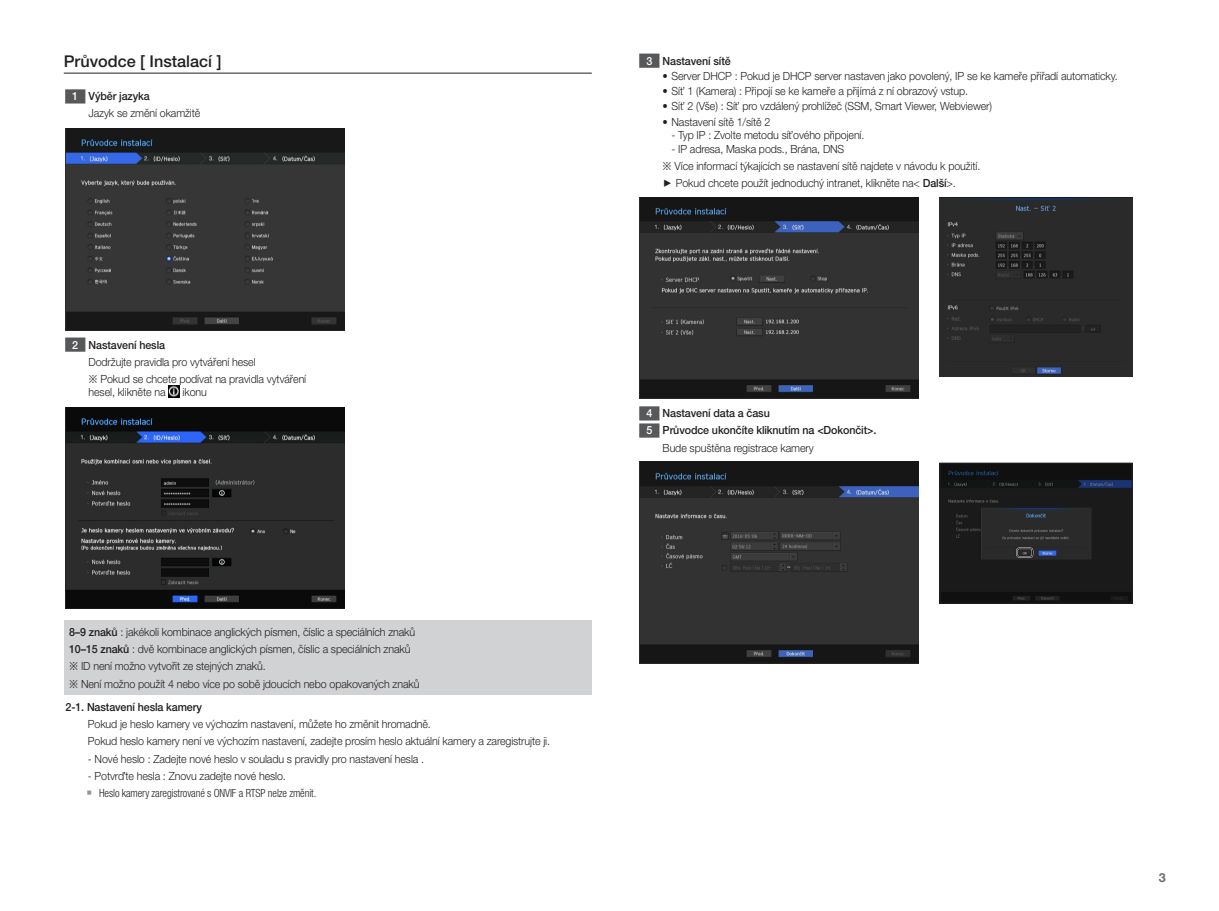
<style>
.page{position:relative;width:1219px;height:911px;background:#fff}
.page>*{position:absolute;margin:0;border:0;box-sizing:border-box;transform-origin:0 0}
.t1{font:500 16.25px "Helvetica Neue cp";color:#231f20}
.t2{font:700 12.5px "Helvetica Neue cp";color:#6c6d70}
.t3{font:300 11.25px/17px "Helvetica Neue cp";letter-spacing:-.01em;color:#231f20;scale:.95 1}
.t4{font:500 11.25px "Helvetica Neue cp";letter-spacing:-.01em;color:#231f20;scale:.95 1}
.t5{font:300 condensed 11.25px/17px "Helvetica Neue cp";letter-spacing:-.01em;color:#231f20;scale:.95 1}
.s1{font-weight:500;color:#fff}
.s2{font-weight:500}
.s3{font-family:"CP Icon 2";font-weight:400}
.s4{font-stretch:normal}
.s5{font-family:"CP Icon 1";font-weight:400;font-stretch:normal;font-size:12.5px;color:#939598}
.s6{color:#fff}
</style>
<div class="page">
<hr style="left:64px;top:73px;width:528px;height:1px;background:#231f20">
<div style="left:64px;top:619px;width:528px;height:75px;background:#d1d2d4"></div>
<div style="left:65px;top:89px;width:20px;height:14px;background:#57585a"></div>
<img style="left:66px;top:128px;width:278px;height:202px">
<div style="left:65px;top:337px;width:20px;height:15px;background:#57585a"></div>
<svg style="left:168px;top:385px;width:12px;height:13px"></svg>
<img style="left:66px;top:407px;width:278px;height:202px">
<div style="left:639px;top:54px;width:20px;height:14px;background:#57585a"></div>
<img style="left:640px;top:197px;width:278px;height:202px">
<img style="left:939px;top:198px;width:194px;height:179px">
<div style="left:639px;top:406px;width:20px;height:14px;background:#57585a"></div>
<div style="left:639px;top:423px;width:20px;height:14px;background:#57585a"></div>
<img style="left:640px;top:461px;width:278px;height:202px">
<img style="left:941px;top:464px;width:190px;height:137px">
<div style="left:939px;top:462px;width:194px;height:141px;border:1px solid #231f20"></div>
<div style="left:1016px;top:547px;width:17px;height:11px;border:2px solid #fff;border-radius:2px"></div>
<div style="left:1016px;top:548px;width:17px;height:9px;border:1px solid #231f20;border-radius:2px"></div>
<h1 class="t1" style="left:64px;top:52px;width:159px">Průvodce [ Instalací ]</h1>
<p class="t3" style="left:89px;top:88px;width:119px;text-indent:-16px"><span class="s1">1</span> <span class="s2">Výběr jazyka<br></span>Jazyk se změní okamžitě</p>
<p class="t3" style="left:89px;top:336px;width:231px;text-indent:-16px"><span class="s1">2</span> <span class="s2">Nastavení hesla<br></span>Dodržujte pravidla pro vytváření hesel<br><span class="s3">※</span> Pokud se chcete podívat na pravidla vytváření</p>
<p class="t3" style="left:89px;top:384px;width:83px">hesel, klikněte na</p>
<p class="t3" style="left:183px;top:384px;width:27px">ikonu</p>
<p class="t3" style="left:69px;top:624px;width:370px"><span class="s2">8–9 znaků</span> : jakékoli kombinace anglických písmen, číslic a speciálních znaků <span class="s2">10–15 znaků</span> : dvě kombinace anglických písmen, číslic a speciálních znaků <span class="s3">※</span> ID není možno vytvořit ze stejných znaků.<br><span class="s3">※</span> Není možno použít 4 nebo více po sobě jdoucích nebo opakovaných znaků</p>
<p class="t4" style="left:66px;top:701px;width:145px">2-1. Nastavení hesla kamery</p>
<p class="t3" style="left:88px;top:716px;width:488px">Pokud je heslo kamery ve výchozím nastavení, můžete ho změnit hromadně.<br>Pokud heslo kamery není ve výchozím nastavení, zadejte prosím heslo aktuální kamery a zaregistrujte ji.</p>
<p class="t3" style="left:88px;top:750px;width:355px">- Nové heslo : Zadejte nové heslo v souladu s pravidly pro nastavení hesla .</p>
<p class="t5" style="left:87px;top:767px;width:243px"><span class="s4">- Potvrďte hesla : Znovu zadejte nové heslo.<br></span><span class="s5">`</span> Heslo kamery zaregistrované s ONVIF a RTSP nelze změnit.</p>
<p class="t4" style="left:646px;top:54px;width:90px"><span class="s6">3</span> Nastavení sítě</p>
<p class="t3" style="left:663px;top:67px;width:480px">• Server DHCP : Pokud je DHCP server nastaven jako povolený, IP se ke kameře přiřadí automaticky.</p>
<p class="t3" style="left:663px;top:83px;width:323px">• Síť 1 (Kamera) : Připojí se ke kameře a přijímá z ní obrazový vstup.</p>
<p class="t3" style="left:663px;top:98px;width:348px">• Síť 2 (Vše) : Síť pro vzdálený prohlížeč (SSM, Smart Viewer, Webviewer)</p>
<p class="t3" style="left:663px;top:113px;width:115px">• Nastavení sítě 1/sítě 2</p>
<p class="t3" style="left:671px;top:127px;width:205px">- Typ IP : Zvolte metodu síťového připojení.</p>
<p class="t3" style="left:663px;top:140px;width:336px;text-indent:9px">- IP adresa, Maska pods., Brána, DNS<br><span class="s3">※</span> Více informací týkajících se nastavení sítě najdete v návodu k použití. ► Pokud chcete použít jednoduchý intranet, klikněte na&lt; <span class="s2">Další</span>&gt;.</p>
<p class="t4" style="left:646px;top:407px;width:131px"><span class="s6">4</span> Nastavení data a času</p>
<p class="t4" style="left:646px;top:424px;width:244px"><span class="s6">5</span> Průvodce ukončíte kliknutím na &lt;Dokončit&gt;.</p>
<p class="t3" style="left:663px;top:439px;width:160px">Bude spuštěna registrace kamery</p>
<p class="t2" style="left:1159px;top:870px;width:8px">3</p>
</div>
